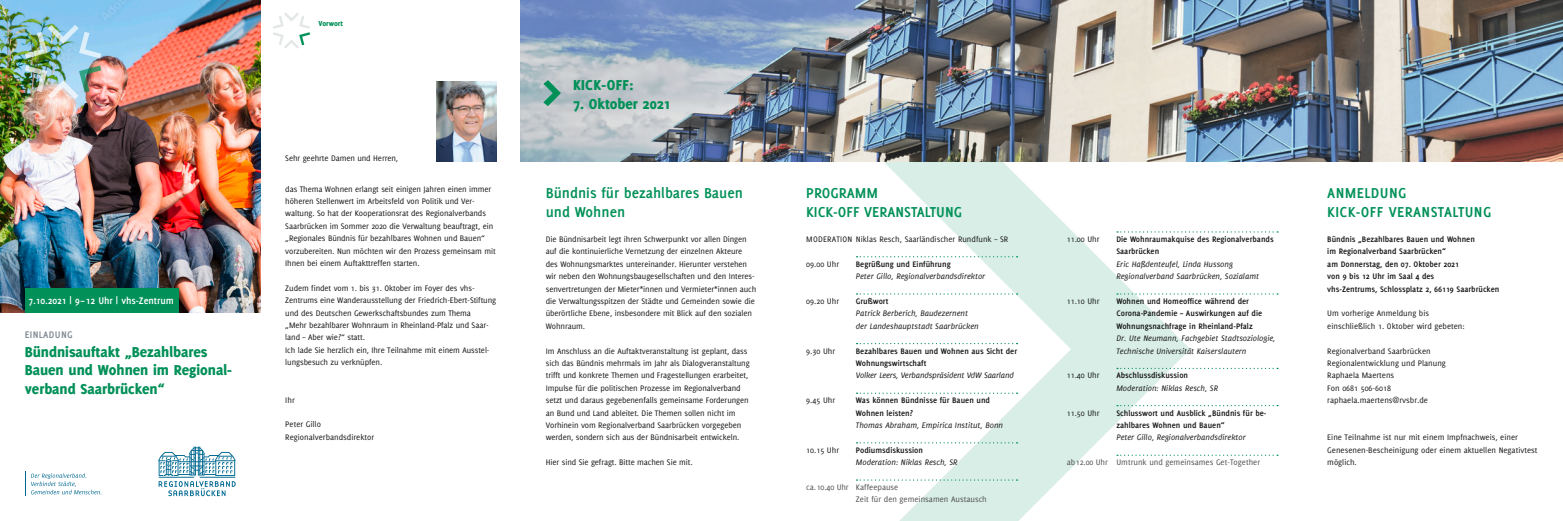
<style>
.page{position:relative;width:1563px;height:521px;background:#fff}
.page>*{position:absolute;margin:0;border:0;box-sizing:border-box;transform-origin:0 0}
.t1{font:700 65.1px "Delicious";color:#009058}
.t2{font:800 15.75px/18.6px "Delicious";color:#009058}
.t3{font:700 15.75px/18.6px "Delicious";color:#009058}
.t4{font:700 15.75px/18.6px "Delicious";letter-spacing:.025em;color:#009058}
.t5{font:700 10.5px "Delicious";letter-spacing:-.005em;color:#fff}
.t6{font:700 10.5px "Delicious";letter-spacing:.03em;color:#828c96}
.t7{font:8.75px/12.4px "Delicious";letter-spacing:-.01em;color:#151616}
.t8{font:700 8.75px/12.4px "Delicious";color:#151616}
.t9{font:italic 8.75px/12.4px "Delicious";color:#151616}
.t10{font:8.75px/12.4px "Delicious";color:#4e4e4d}
.t11{font:800 7.88px "Delicious";color:#009058}
</style>
<div class="page">
<svg style="left:867px;top:161px;width:323px;height:360px"></svg>
<svg style="left:273px;top:13px;width:37px;height:36px"></svg>
<svg style="left:856px;top:256px;width:161px;height:1px"></svg>
<svg style="left:856px;top:293px;width:161px;height:2px"></svg>
<svg style="left:856px;top:343px;width:161px;height:1px"></svg>
<svg style="left:856px;top:393px;width:161px;height:1px"></svg>
<svg style="left:856px;top:442px;width:161px;height:1px"></svg>
<svg style="left:856px;top:479px;width:161px;height:2px"></svg>
<svg style="left:1117px;top:231px;width:161px;height:2px"></svg>
<svg style="left:1117px;top:293px;width:161px;height:2px"></svg>
<svg style="left:1117px;top:368px;width:161px;height:1px"></svg>
<svg style="left:1117px;top:405px;width:161px;height:1px"></svg>
<svg style="left:1117px;top:455px;width:161px;height:1px"></svg>
<img style="left:521px;top:0;width:1042px;height:161px">
<img style="left:0;top:0;width:260px;height:313px">
<div style="left:25px;top:288px;width:154px;height:25px;background:#009058"></div>
<svg style="left:158px;top:446px;width:78px;height:50px"></svg>
<img style="left:25px;top:25px;width:76px;height:33px">
<img style="left:25px;top:66px;width:76px;height:33px">
<svg style="left:25px;top:471px;width:76px;height:25px"></svg>
<img style="left:437px;top:82px;width:59px;height:79px">
<p class="t5" style="left:29px;top:294px;width:147px">7.10.2021 | 9 – 12 Uhr | vhs-Zentrum</p>
<p class="t6" style="left:25px;top:329px;width:49px">EINLADUNG</p>
<h2 class="t2" style="left:25px;top:342px;width:208px">Bündnisauftakt „Bezahlbares<br>Bauen und Wohnen im Regional&shy;verband Saarbrücken“</h2>
<p class="t11" style="left:318px;top:19px;width:26px">Vorwort</p>
<p class="t7" style="left:285px;top:151px;width:114px">Sehr geehrte Damen und Herren,</p>
<p class="t7" style="left:285px;top:182px;width:212px">das Thema Wohnen erlangt seit einigen Jahren einen immer höheren Stellenwert im Arbeitsfeld von Politik und Ver&shy;waltung. So hat der Kooperationsrat des Regionalverbands Saarbrücken im Sommer 2020 die Verwaltung beauftragt, ein „Regionales Bündnis für bezahlbares Wohnen und Bauen“ vorzubereiten. Nun möchten wir den Prozess gemeinsam mit Ihnen bei einem Auftakttreffen starten.</p>
<p class="t7" style="left:285px;top:282px;width:212px">Zudem findet vom 1. bis 31. Oktober im Foyer des vhs-Zentrums eine Wanderausstellung der Friedrich-Ebert-Stiftung und des Deutschen Gewerkschaftsbundes zum Thema<br>„Mehr bezahlbarer Wohnraum in Rheinland-Pfalz und Saar&shy;land – Aber wie?“ statt.<br>Ich lade Sie herzlich ein, Ihre Teilnahme mit einem Ausstel&shy;lungsbesuch zu verknüpfen.</p>
<p class="t7" style="left:285px;top:393px;width:11px">Ihr</p>
<p class="t7" style="left:285px;top:418px;width:90px">Peter Gillo<br>Regionalverbandsdirektor</p>
<h1 class="t1" style="left:542px;top:51px;width:21px">&gt;</h1>
<h2 class="t2" style="left:573px;top:75px;width:62px">KICK-OFF:</h2>
<h2 class="t2" style="left:573px;top:94px;width:99px">7. Oktober 2021</h2>
<h2 class="t3" style="left:546px;top:184px;width:199px">Bündnis für bezahlbares Bauen und Wohnen</h2>
<p class="t7" style="left:546px;top:233px;width:212px">Die Bündnisarbeit legt ihren Schwerpunkt vor allen Dingen auf die kontinuierliche Vernetzung der einzelnen Akteure des Wohnungsmarktes untereinander. Hierunter verstehen wir neben den Wohnungsbaugesellschaften und den Interes&shy;senvertretungen der Mieter*innen und Vermieter*innen auch die Verwaltungsspitzen der Städte und Gemeinden sowie die überörtliche Ebene, insbesondere mit Blick auf den sozialen Wohnraum.</p>
<p class="t7" style="left:546px;top:344px;width:205px">Im Anschluss an die Auftaktveranstaltung ist geplant, dass sich das Bündnis mehrmals im Jahr als Dialogveranstaltung trifft und konkrete Themen und Fragestellungen erarbeitet, Impulse für die politischen Prozesse im Regionalverband setzt und daraus gegebenenfalls gemeinsame Forderungen an Bund und Land ableitet. Die Themen sollen nicht im Vorhinein vom Regionalverband Saarbrücken vorgegeben werden, sondern sich aus der Bündnisarbeit entwickeln.</p>
<p class="t7" style="left:546px;top:456px;width:148px">Hier sind Sie gefragt. Bitte machen Sie mit.</p>
<h2 class="t3" style="left:806px;top:184px;width:157px">PROGRAMM<br>KICK-OFF VERANSTALTUNG</h2>
<p class="t7" style="left:806px;top:233px;width:203px">MODERATION Niklas Resch, Saarländischer Rundfunk – SR</p>
<p class="t7" style="left:806px;top:257px;width:34px">09.00 Uhr</p>
<p class="t8" style="left:856px;top:257px;width:96px">Begrüßung und Einführung</p>
<p class="t9" style="left:856px;top:270px;width:131px">Peter Gillo, Regionalverbandsdirektor</p>
<p class="t7" style="left:806px;top:295px;width:34px">09.20 Uhr</p>
<p class="t8" style="left:856px;top:295px;width:34px">Grußwort</p>
<p class="t9" style="left:856px;top:307px;width:124px">Patrick Berberich, Baudezernent der Landeshauptstadt Saarbrücken</p>
<p class="t7" style="left:806px;top:344px;width:30px">9.30 Uhr</p>
<p class="t8" style="left:856px;top:344px;width:163px">Bezahlbares Bauen und Wohnen aus Sicht der<br>Wohnungswirtschaft</p>
<p class="t9" style="left:856px;top:369px;width:159px">Volker Leers, Verbandspräsident VdW Saarland</p>
<p class="t7" style="left:806px;top:394px;width:30px">9.45 Uhr</p>
<p class="t8" style="left:856px;top:394px;width:136px">Was können Bündnisse für Bauen und<br>Wohnen leisten?</p>
<p class="t9" style="left:856px;top:419px;width:149px">Thomas Abraham, Empirica Institut, Bonn</p>
<p class="t7" style="left:806px;top:443px;width:34px">10.15 Uhr</p>
<p class="t8" style="left:856px;top:443px;width:69px">Podiumsdiskussion</p>
<p class="t9" style="left:856px;top:456px;width:103px">Moderation: Niklas Resch, SR</p>
<p class="t10" style="left:856px;top:481px;width:132px;text-indent:-50px">ca.10.40 Uhr Kaffeepause<br>Zeit für den gemeinsamen Austausch</p>
<p class="t7" style="left:1067px;top:233px;width:34px">11.00 Uhr</p>
<p class="t8" style="left:1116px;top:233px;width:159px">Die Wohnraumakquise des Regionalverbands<br>Saarbrücken</p>
<p class="t9" style="left:1116px;top:258px;width:144px">Eric Haßdenteufel, Linda Hussong<br>Regionalverband Saarbrücken, Sozialamt</p>
<p class="t7" style="left:1067px;top:295px;width:34px">11.10 Uhr</p>
<p class="t8" style="left:1116px;top:295px;width:147px">Wohnen und Homeoffice während der<br>Corona-Pandemie – Auswirkungen auf die<br>Wohnungsnachfrage in Rheinland-Pfalz</p>
<p class="t9" style="left:1116px;top:332px;width:161px">Dr. Ute Neumann, Fachgebiet Stadtsoziologie,<br>Technische Universität Kaiserslautern</p>
<p class="t7" style="left:1067px;top:369px;width:34px">11.40 Uhr</p>
<p class="t8" style="left:1116px;top:369px;width:73px">Abschlussdiskussion</p>
<p class="t9" style="left:1116px;top:382px;width:103px">Moderation: Niklas Resch, SR</p>
<p class="t7" style="left:1067px;top:406px;width:34px">11.50 Uhr</p>
<p class="t8" style="left:1116px;top:406px;width:152px">Schlusswort und Ausblick „Bündnis für be&shy;zahlbares Wohnen und Bauen“</p>
<p class="t9" style="left:1116px;top:431px;width:131px">Peter Gillo, Regionalverbandsdirektor</p>
<p class="t10" style="left:1067px;top:456px;width:195px">ab12.00 Uhr Umtrunk und gemeinsames Get-Together</p>
<h2 class="t4" style="left:1327px;top:184px;width:166px">ANMELDUNG<br>KICK-OFF VERANSTALTUNG</h2>
<p class="t8" style="left:1327px;top:233px;width:174px">Bündnis „Bezahlbares Bauen und Wohnen<br>im Regionalverband Saarbrücken“<br>am Donnerstag, den 07. Oktober 2021<br>von 9 bis 12 Uhr im Saal 4 des<br>vhs-Zentrums, Schlossplatz 2, 66119 Saarbrücken</p>
<p class="t7" style="left:1327px;top:307px;width:139px">Um vorherige Anmeldung bis einschließlich 1. Oktober wird gebeten:</p>
<p class="t7" style="left:1327px;top:344px;width:120px">Regionalverband Saarbrücken<br>Regionalentwicklung und Planung<br>Raphaela Maertens<br>Fon 0681 506-6018 raphaela.maertens@rvsbr.de</p>
<p class="t7" style="left:1327px;top:431px;width:212px">Eine Teilnahme ist nur mit einem Impfnachweis, einer<br>Genesenen-Bescheinigung oder einem aktuellen Negativtest möglich.</p>
</div>
